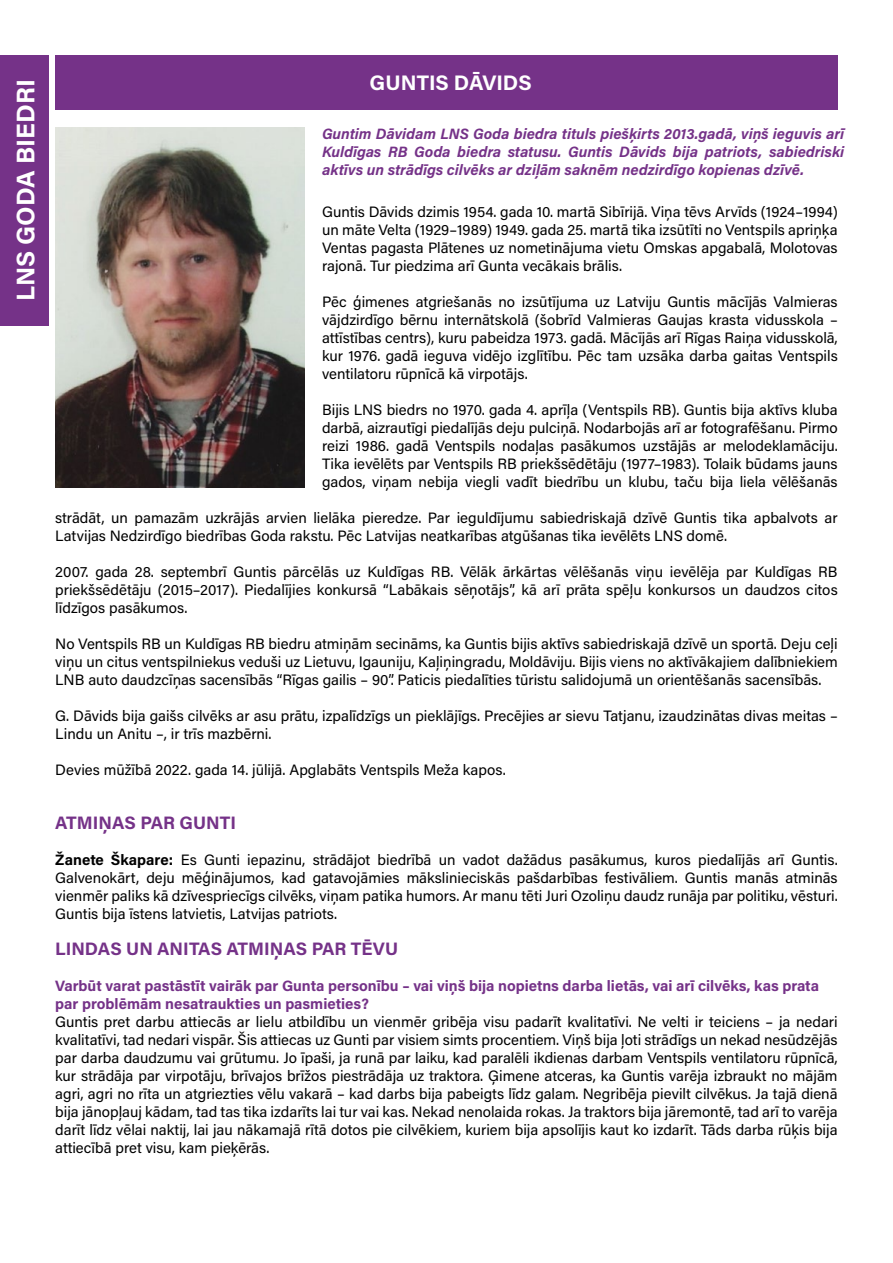
<style>
.page{position:relative;width:893px;height:1263px;background:#fff}
.page>*{position:absolute;margin:0;border:0;box-sizing:border-box;transform-origin:0 0}
.t1{font:700 25.5px "Acumin Pro";color:#fff}
.t2{font:700 21px "Acumin Pro";color:#fff}
.t3{font:700 18px "Acumin Pro";color:#753288}
.t4{font:15px/18px "Acumin Pro";color:#000;text-align:justify}
.t5{font:italic 700 15px/18px "Acumin Pro";color:#753288;text-align:justify}
.t6{font:700 15px/18px "Acumin Pro";color:#753288}
.s1{font-weight:700}
</style>
<div class="page">
<img style="left:55px;top:127px;width:249px;height:360px">
<div style="left:0;top:55px;width:48px;height:270px;background:#753288"></div>
<div style="left:55px;top:55px;width:783px;height:54px;background:#753288"></div>
<h1 class="t1" style="left:8px;top:301px;width:223px;rotate:-90deg">LNS GODA BIEDRI</h1>
<h2 class="t2" style="left:370px;top:68px;width:164px">GUNTIS DĀVIDS</h2>
<p class="t5" style="left:322px;top:124px;width:524px">Guntim Dāvidam LNS Goda biedra tituls piešķirts 2013.gadā, viņš ieguvis arī Kuldīgas RB Goda biedra statusu. Guntis Dāvids bija patriots, sabiedriski aktīvs un strādīgs cilvēks ar dziļām saknēm nedzirdīgo kopienas dzīvē.</p>
<p class="t4" style="left:322px;top:202px;width:517px">Guntis Dāvids dzimis 1954. gada 10. martā Sibīrijā. Viņa tēvs Arvīds (1924–1994) un māte Velta (1929–1989) 1949. gada 25. martā tika izsūtīti no Ventspils apriņķa Ventas pagasta Plātenes uz nometinājuma vietu Omskas apgabalā, Molotovas rajonā. Tur piedzima arī Gunta vecākais brālis.</p>
<p class="t4" style="left:322px;top:292px;width:517px">Pēc ģimenes atgriešanās no izsūtījuma uz Latviju Guntis mācījās Valmieras vājdzirdīgo bērnu internātskolā (šobrīd Valmieras Gaujas krasta vidusskola – attīstības centrs), kuru pabeidza 1973. gadā. Mācījās arī Rīgas Raiņa vidusskolā, kur 1976. gadā ieguva vidējo izglītību. Pēc tam uzsāka darba gaitas Ventspils ventilatoru rūpnīcā kā virpotājs.</p>
<p class="t4" style="left:322px;top:400px;width:517px">Bijis LNS biedrs no 1970. gada 4. aprīļa (Ventspils RB). Guntis bija aktīvs kluba darbā, aizrautīgi piedalījās deju pulciņā. Nodarbojās arī ar fotografēšanu. Pirmo reizi 1986. gadā Ventspils nodaļas pasākumos uzstājās ar melodeklamāciju.<br>Tika ievēlēts par Ventspils RB priekšsēdētāju (1977–1983). Tolaik būdams jauns gados, viņam nebija viegli vadīt biedrību un klubu, taču bija liela vēlēšanās</p>
<p class="t4" style="left:55px;top:508px;width:784px">strādāt, un pamazām uzkrājās arvien lielāka pieredze. Par ieguldījumu sabiedriskajā dzīvē Guntis tika apbalvots ar<br>Latvijas Nedzirdīgo biedrības Goda rakstu. Pēc Latvijas neatkarības atgūšanas tika ievēlēts LNS domē.</p>
<p class="t4" style="left:55px;top:562px;width:784px">2007. gada 28. septembrī Guntis pārcēlās uz Kuldīgas RB. Vēlāk ārkārtas vēlēšanās viņu ievēlēja par Kuldīgas RB priekšsēdētāju (2015–2017). Piedalījies konkursā “Labākais sēņotājs”, kā arī prāta spēļu konkursos un daudzos citos līdzīgos pasākumos.</p>
<p class="t4" style="left:55px;top:634px;width:784px">No Ventspils RB un Kuldīgas RB biedru atmiņām secināms, ka Guntis bijis aktīvs sabiedriskajā dzīvē un sportā. Deju ceļi viņu un citus ventspilniekus veduši uz Lietuvu, Igauniju, Kaļiņingradu, Moldāviju. Bijis viens no aktīvākajiem dalībniekiem LNB auto daudzcīņas sacensībās “Rīgas gailis – 90”. Paticis piedalīties tūristu salidojumā un orientēšanās sacensībās.</p>
<p class="t4" style="left:55px;top:706px;width:784px">G. Dāvids bija gaišs cilvēks ar asu prātu, izpalīdzīgs un pieklājīgs. Precējies ar sievu Tatjanu, izaudzinātas divas meitas –<br>Lindu un Anitu –, ir trīs mazbērni.</p>
<p class="t4" style="left:55px;top:760px;width:452px">Devies mūžībā 2022. gada 14. jūlijā. Apglabāts Ventspils Meža kapos.</p>
<p class="t3" style="left:55px;top:810px;width:182px">ATMIŅAS PAR GUNTI</p>
<p class="t4" style="left:55px;top:850px;width:784px"><span class="s1">Žanete Škapare:</span> Es Gunti iepazinu, strādājot biedrībā un vadot dažādus pasākumus, kuros piedalījās arī Guntis.<br>Galvenokārt, deju mēģinājumos, kad gatavojāmies mākslinieciskās pašdarbības festivāliem. Guntis manās atminās vienmēr paliks kā dzīvespriecīgs cilvēks, viņam patika humors. Ar manu tēti Juri Ozoliņu daudz runāja par politiku, vēsturi.<br>Guntis bija īstens latvietis, Latvijas patriots.</p>
<p class="t3" style="left:55px;top:936px;width:344px">LINDAS UN ANITAS ATMIŅAS PAR TĒVU</p>
<p class="t6" style="left:55px;top:976px;width:765px">Varbūt varat pastāstīt vairāk par Gunta personību – vai viņš bija nopietns darba lietās, vai arī cilvēks, kas prata par problēmām nesatraukties un pasmieties?</p>
<p class="t4" style="left:55px;top:1012px;width:784px">Guntis pret darbu attiecās ar lielu atbildību un vienmēr gribēja visu padarīt kvalitatīvi. Ne velti ir teiciens – ja nedari kvalitatīvi, tad nedari vispār. Šis attiecas uz Gunti par visiem simts procentiem. Viņš bija ļoti strādīgs un nekad nesūdzējās par darba daudzumu vai grūtumu. Jo īpaši, ja runā par laiku, kad paralēli ikdienas darbam Ventspils ventilatoru rūpnīcā, kur strādāja par virpotāju, brīvajos brīžos piestrādāja uz traktora. Ģimene atceras, ka Guntis varēja izbraukt no mājām agri, agri no rīta un atgriezties vēlu vakarā – kad darbs bija pabeigts līdz galam. Negribēja pievilt cilvēkus. Ja tajā dienā bija jānopļauj kādam, tad tas tika izdarīts lai tur vai kas. Nekad nenolaida rokas. Ja traktors bija jāremontē, tad arī to varēja darīt līdz vēlai naktij, lai jau nākamajā rītā dotos pie cilvēkiem, kuriem bija apsolījis kaut ko izdarīt. Tāds darba rūķis bija attiecībā pret visu, kam pieķērās.</p>
</div>
